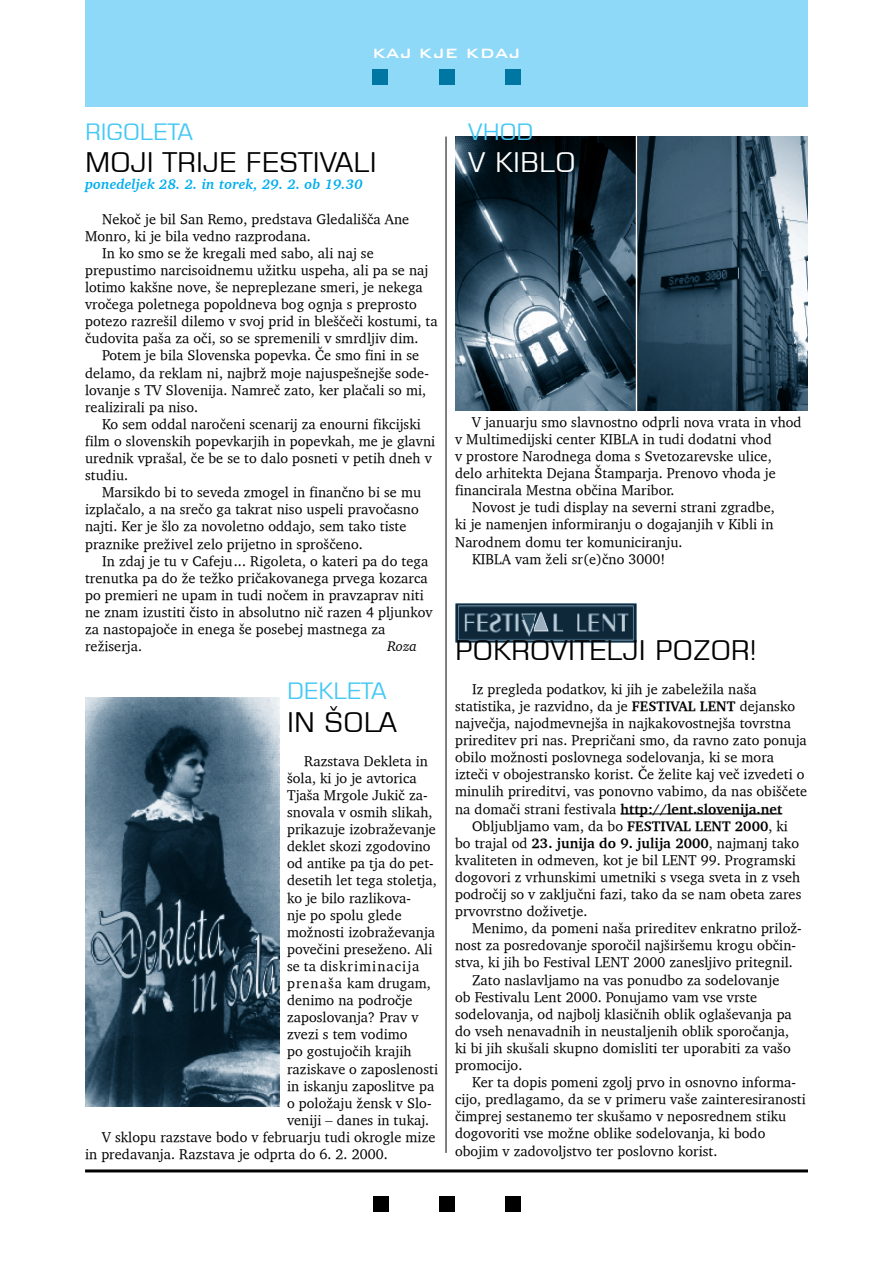
<style>
.page{position:relative;width:893px;height:1263px;background:#fff}
.page>*{position:absolute;margin:0;border:0;box-sizing:border-box;transform-origin:0 0}
.t1{font:27px "Square 721 BT Roman";letter-spacing:.005em;color:#000}
.t2{font:27px "Square 721 BT Roman";letter-spacing:.005em;color:#fff}
.t3{font:22.5px "Square 721 BT Roman";color:#44c8f5}
.t4{font:500 18px "Bank Gothic BT";color:#fff}
.t5{font:14.25px/17.1px "Charter BT Normal";letter-spacing:.005em;color:#000}
.t6{font:14.25px "Charter BT Bold";letter-spacing:.005em;color:#000}
.t7{font:italic 14.25px "Charter BT Bold";letter-spacing:.005em;color:#00aeef}
.t8{font:14.25px "Charter BT Normal";letter-spacing:.075em;color:#000}
.t9{font:14.25px "Charter BT Italic";color:#000}
.s1{font-family:"Charter BT Bold"}
.s2{font-family:"Charter BT Normal"}
</style>
<div class="page">
<div style="left:85px;top:0;width:723px;height:106px;background:#8ed8f8"></div>
<div style="left:372px;top:69px;width:16px;height:16px;background:#0076a3"></div>
<div style="left:505px;top:69px;width:16px;height:16px;background:#0076a3"></div>
<div style="left:439px;top:69px;width:16px;height:16px;background:#0076a3"></div>
<hr style="left:85px;top:1169px;width:723px;height:3px;background:#000">
<div style="left:372px;top:1196px;width:16px;height:16px;background:#000"></div>
<div style="left:505px;top:1196px;width:16px;height:16px;background:#000"></div>
<div style="left:439px;top:1196px;width:16px;height:16px;background:#000"></div>
<img style="left:455px;top:604px;width:182px;height:38px">
<hr style="left:621px;top:814px;width:161px;height:1px;background:#000">
<img style="left:85px;top:697px;width:194px;height:409px">
<hr style="left:446px;top:137px;width:1px;height:1016px;background:#000">
<img style="left:455px;top:137px;width:352px;height:273px">
<hr style="left:636px;top:136px;width:1px;height:275px;background:#fff">
<p class="t4" style="left:372px;top:44px;width:150px">KAJ KJE KDAJ</p>
<h2 class="t3" style="left:85px;top:118px;width:109px">RIGOLETA</h2>
<h1 class="t1" style="left:85px;top:146px;width:178px">MOJI TRIJE FES</h1>
<h1 class="t1" style="left:298px;top:146px;width:80px">TIVALI</h1>
<p class="t7" style="left:85px;top:176px;width:279px">ponedeljek 28. 2. in torek, 29. 2. ob 19.30</p>
<p class="t5" style="left:102px;top:210px;width:309px">Neko~ je bil San Remo, predstava Gledali{~a Ane</p>
<p class="t5" style="left:85px;top:227px;width:227px">Monro, ki je bila vedno razprodana.</p>
<p class="t5" style="left:102px;top:244px;width:273px">In ko smo se ‘e kregali med sabo, ali naj se</p>
<p class="t5" style="left:85px;top:261px;width:345px">prepustimo narcisoidnemu u‘itku uspeha, ali pa se naj</p>
<p class="t5" style="left:85px;top:278px;width:339px">lotimo kak{ne nove, {e nepreplezane smeri, je nekega</p>
<p class="t5" style="left:85px;top:295px;width:333px">vro~ega poletnega popoldneva bog ognja s preprosto</p>
<p class="t5" style="left:85px;top:312px;width:354px">potezo razre{il dilemo v svoj prid in ble{~e~i kostumi, ta</p>
<p class="t5" style="left:85px;top:330px;width:335px">~udovita pa{a za o~i, so se spremenili v smrdljiv dim.</p>
<p class="t5" style="left:102px;top:347px;width:319px">Potem je bila Slovenska popevka. ^e smo fini in se</p>
<p class="t5" style="left:85px;top:364px;width:345px">delamo, da reklam ni, najbr‘ moje najuspe{nej{e sode-</p>
<p class="t5" style="left:85px;top:381px;width:343px">lovanje s TV Slovenija. Namre~ zato, ker pla~ali so mi,</p>
<p class="t5" style="left:85px;top:398px;width:115px">realizirali pa niso.</p>
<p class="t5" style="left:102px;top:415px;width:320px">Ko sem oddal naro~eni scenarij za enourni fikcijski</p>
<p class="t5" style="left:85px;top:432px;width:352px">film o slovenskih popevkarjih in popevkah, me je glavni</p>
<p class="t5" style="left:85px;top:449px;width:348px">urednik vpra{al, ~e be se to dalo posneti v petih dneh v</p>
<p class="t5" style="left:85px;top:466px;width:45px">studiu.</p>
<p class="t5" style="left:102px;top:483px;width:321px">Marsikdo bi to seveda zmogel in finan~no bi se mu</p>
<p class="t5" style="left:85px;top:501px;width:335px">izpla~alo, a na sre~o ga takrat niso uspeli pravo~asno</p>
<p class="t5" style="left:85px;top:518px;width:323px">najti. Ker je {lo za novoletno oddajo, sem tako tiste</p>
<p class="t5" style="left:85px;top:535px;width:279px">praznike pre‘ivel zelo prijetno in spro{~eno.</p>
<p class="t5" style="left:102px;top:552px;width:328px">In zdaj je tu v Cafeju... Rigoleta, o kateri pa do tega</p>
<p class="t5" style="left:85px;top:569px;width:344px">trenutka pa do ‘e te‘ko pri~akovanega prvega kozarca</p>
<p class="t5" style="left:85px;top:586px;width:340px">po premieri ne upam in tudi no~em in pravzaprav niti</p>
<p class="t5" style="left:85px;top:603px;width:349px">ne znam izustiti ~isto in absolutno ni~ razen 4 pljunkov</p>
<p class="t5" style="left:85px;top:620px;width:302px">za nastopajo~e in enega {e posebej mastnega za</p>
<p class="t5" style="left:85px;top:637px;width:58px">re‘iserja.</p>
<p class="t9" style="left:387px;top:637px;width:31px">Roza</p>
<h1 class="t1" style="left:455px;top:633px;width:303px">POKROVITELJI POZOR!</h1>
<p class="t5" style="left:455px;top:680px;width:354px;text-indent:17px">Iz pregleda podatkov, ki jih je zabele‘ila na{a statistika, je razvidno, da je <span class="s1">FESTIVAL LENT</span> dejansko najve~ja, najodmevnej{a in najkakovostnej{a tovrstna prireditev pri nas. Prepri~ani smo, da ravno zato ponuja obilo mo‘nosti poslovnega sodelovanja, ki se mora izte~i v obojestransko korist. ^e ‘elite kaj ve~ izvedeti o minulih prireditvi, vas ponovno vabimo, da nas obi{~ete</p>
<p class="t6" style="left:455px;top:800px;width:329px"><span class="s2">na doma~i strani festivala</span> http://lent.slovenija.net</p>
<p class="t5" style="left:472px;top:817px;width:317px">Obljubljamo vam, da bo <span class="s1">FESTIVAL LENT 2000</span>, ki</p>
<p class="t6" style="left:455px;top:834px;width:345px"><span class="s2">bo trajal od</span> 23. junija do 9. julija 2000<span class="s2">, najmanj tako</span></p>
<p class="t5" style="left:455px;top:851px;width:348px">kvaliteten in odmeven, kot je bil LENT 99. Programski dogovori z vrhunskimi umetniki s vsega sveta in z vseh podro~ij so v zaklju~ni fazi, tako da se nam obeta zares prvovrstno do‘ivetje.</p>
<p class="t5" style="left:472px;top:919px;width:331px">Menimo, da pomeni na{a prireditev enkratno prilo‘-</p>
<p class="t5" style="left:455px;top:937px;width:342px">nost za posredovanje sporo~il naj{ir{emu krogu ob~in-</p>
<p class="t5" style="left:455px;top:954px;width:339px">stva, ki jih bo Festival LENT 2000 zanesljivo pritegnil.</p>
<p class="t5" style="left:472px;top:971px;width:309px">Zato naslavljamo na vas ponudbo za sodelovanje</p>
<p class="t5" style="left:455px;top:988px;width:304px">ob Festivalu Lent 2000. Ponujamo vam vse vrste</p>
<p class="t5" style="left:455px;top:1005px;width:338px">sodelovanja, od najbolj klasi~nih oblik ogla{evanja pa</p>
<p class="t5" style="left:455px;top:1022px;width:336px">do vseh nenavadnih in neustaljenih oblik sporo~anja,</p>
<p class="t5" style="left:455px;top:1039px;width:337px">ki bi jih sku{ali skupno domisliti ter uporabiti za va{o</p>
<p class="t5" style="left:455px;top:1056px;width:69px">promocijo.</p>
<p class="t5" style="left:472px;top:1073px;width:325px">Ker ta dopis pomeni zgolj prvo in osnovno informa-</p>
<p class="t5" style="left:455px;top:1090px;width:352px">cijo, predlagamo, da se v primeru va{e zainteresiranosti</p>
<p class="t5" style="left:455px;top:1108px;width:333px">~imprej sestanemo ter sku{amo v neposrednem stiku</p>
<p class="t5" style="left:455px;top:1125px;width:312px">dogovoriti vse mo‘ne oblike sodelovanja, ki bodo</p>
<p class="t5" style="left:455px;top:1142px;width:264px">obojim v zadovoljstvo ter poslovno korist.</p>
<h2 class="t3" style="left:468px;top:118px;width:67px">VHOD</h2>
<h1 class="t2" style="left:468px;top:146px;width:109px">V KIBLO</h1>
<p class="t5" style="left:472px;top:413px;width:331px">V januarju smo slavnostno odprli nova vrata in vhod</p>
<p class="t5" style="left:455px;top:430px;width:318px">v Multimedijski center KIBLA in tudi dodatni vhod</p>
<p class="t5" style="left:455px;top:447px;width:318px">v prostore Narodnega doma s Svetozarevske ulice,</p>
<p class="t5" style="left:455px;top:464px;width:322px">delo arhitekta Dejana [tamparja. Prenovo vhoda je</p>
<p class="t5" style="left:455px;top:481px;width:221px">financirala Mestna ob~ina Maribor.</p>
<p class="t5" style="left:472px;top:499px;width:304px">Novost je tudi display na severni strani zgradbe,</p>
<p class="t5" style="left:455px;top:516px;width:320px">ki je namenjen informiranju o dogajanjih v Kibli in</p>
<p class="t5" style="left:455px;top:533px;width:229px">Narodnem domu ter komuniciranju.</p>
<p class="t5" style="left:472px;top:550px;width:195px">KIBLA vam ‘eli sr(e)~no 3000!</p>
<h2 class="t3" style="left:287px;top:677px;width:101px">DEKLETA</h2>
<h1 class="t1" style="left:287px;top:705px;width:111px">IN [OLA</h1>
<p class="t5" style="left:304px;top:752px;width:125px">Razstava Dekleta in</p>
<p class="t5" style="left:287px;top:769px;width:131px">{ola, ki jo je avtorica</p>
<p class="t5" style="left:287px;top:786px;width:142px">Tja{a Mrgole Juki~ za-</p>
<p class="t5" style="left:287px;top:803px;width:147px">snovala v osmih slikah,</p>
<p class="t5" style="left:287px;top:820px;width:150px">prikazuje izobra‘evanje</p>
<p class="t5" style="left:287px;top:837px;width:145px">deklet skozi zgodovino</p>
<p class="t5" style="left:287px;top:855px;width:148px">od antike pa tja do pet-</p>
<p class="t5" style="left:287px;top:872px;width:151px">desetih let tega stoletja,</p>
<p class="t5" style="left:287px;top:889px;width:126px">ko je bilo razlikova-</p>
<p class="t5" style="left:287px;top:906px;width:116px">nje po spolu glede</p>
<p class="t5" style="left:287px;top:923px;width:150px">mo‘nosti izobra‘evanja</p>
<p class="t5" style="left:287px;top:940px;width:147px">pove~ini prese‘eno. Ali</p>
<p class="t8" style="left:287px;top:957px;width:134px">se ta diskriminacija</p>
<p class="t5" style="left:287px;top:974px;width:145px">prena{a kam drugam,</p>
<p class="t5" style="left:287px;top:991px;width:127px">denimo na podro~je</p>
<p class="t5" style="left:287px;top:1008px;width:133px">zaposlovanja? Prav v</p>
<p class="t5" style="left:287px;top:1026px;width:122px">zvezi s tem vodimo</p>
<p class="t5" style="left:287px;top:1043px;width:126px">po gostujo~ih krajih</p>
<p class="t5" style="left:287px;top:1060px;width:152px">raziskave o zaposlenosti</p>
<p class="t5" style="left:287px;top:1077px;width:149px">in iskanju zaposlitve pa</p>
<p class="t5" style="left:287px;top:1094px;width:146px">o polo‘aju ‘ensk v Slo-</p>
<p class="t5" style="left:287px;top:1111px;width:144px">veniji – danes in tukaj.</p>
<p class="t5" style="left:102px;top:1128px;width:335px">V sklopu razstave bodo v februarju tudi okrogle mize</p>
<p class="t5" style="left:85px;top:1145px;width:304px">in predavanja. Razstava je odprta do 6. 2. 2000.</p>
</div>
